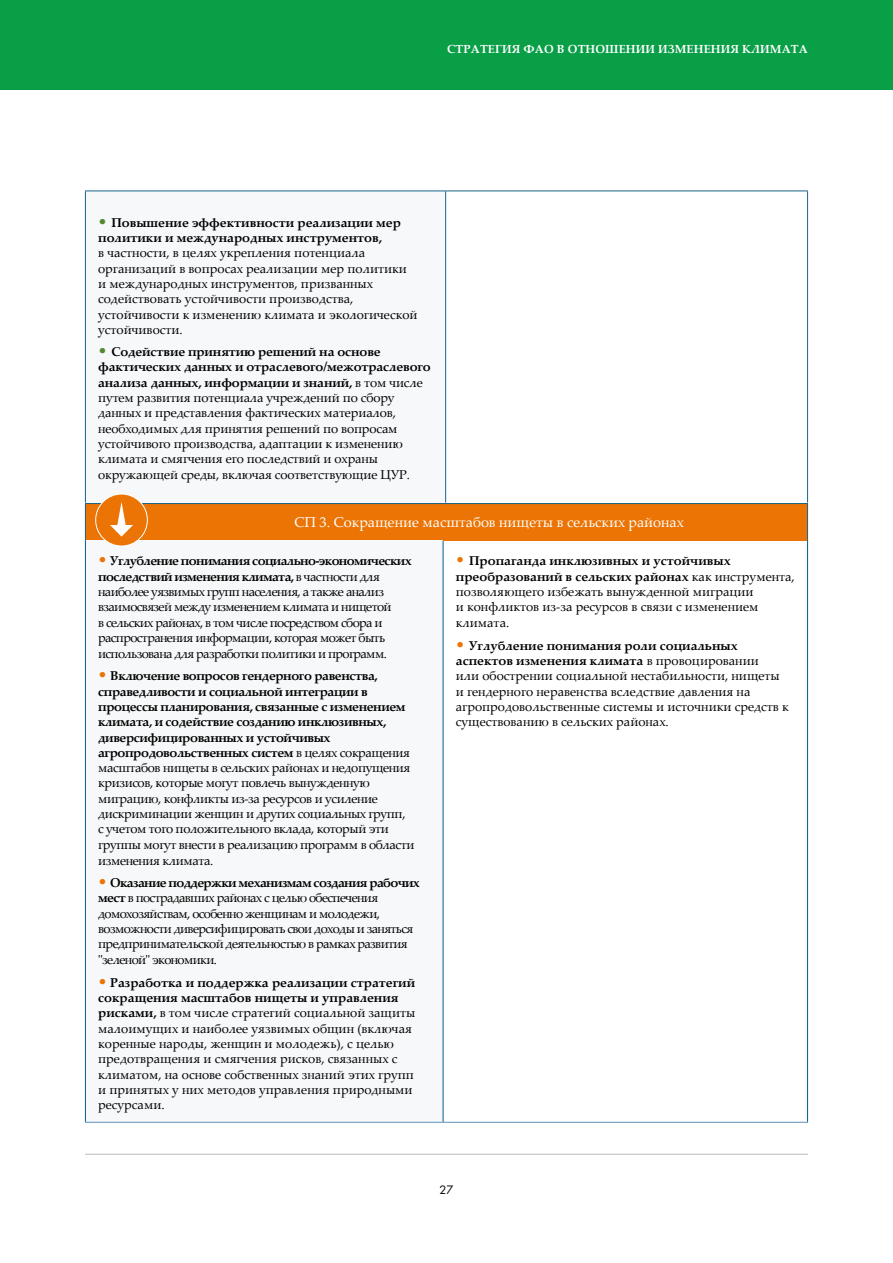
<style>
.page{position:relative;width:893px;height:1263px;background:#fff}
.page>*{position:absolute;margin:0;border:0;box-sizing:border-box;transform-origin:0 0}
.t1{font:14.25px "Palatino Linotype";color:#fff}
.t2{font:12.75px/15.3px "Palatino Linotype";letter-spacing:-.01em;color:#000}
.t3{font:12.75px/15.5px "Palatino Linotype";letter-spacing:-.05em;color:#000}
.t4{font:12.75px/15.5px "Palatino Linotype";letter-spacing:-.03em;color:#000}
.t5{font:700 12.75px/15.3px "Palatino Linotype";color:#000}
.t6{font:700 11.7px "Palatino Linotype";letter-spacing:.01em;color:#fff}
.t7{font:11.25px "Futura Std";color:#000}
.s1{font-family:"Futura Std";font-weight:300;font-size:14.25px;color:#538831}
.s2{font-weight:700}
.s3{font-family:"Futura Std";font-weight:300;font-size:14.25px;color:#eb7405}
</style>
<div class="page">
<hr style="left:85px;top:1154px;width:723px;height:1px;background:#bababa">
<div style="left:0;top:0;width:893px;height:89px;background:#099f47"></div>
<div style="left:85px;top:191px;width:361px;height:312px;background:#f6f8f9"></div>
<hr style="left:85px;top:191px;width:361px;height:1px;background:#19648a">
<hr style="left:85px;top:191px;width:1px;height:312px;background:#19648a">
<hr style="left:446px;top:191px;width:362px;height:1px;background:#19648a">
<hr style="left:807px;top:191px;width:1px;height:312px;background:#19648a">
<hr style="left:445px;top:191px;width:1px;height:312px;background:#19648a">
<div style="left:85px;top:503px;width:723px;height:38px;background:#eb7405"></div>
<div style="left:85px;top:541px;width:358px;height:581px;background:#f6f8f9"></div>
<hr style="left:85px;top:504px;width:1px;height:37px;background:#19648a">
<hr style="left:807px;top:504px;width:1px;height:37px;background:#19648a">
<hr style="left:85px;top:503px;width:358px;height:1px;background:#19648a">
<hr style="left:443px;top:503px;width:365px;height:1px;background:#19648a">
<hr style="left:443px;top:541px;width:1px;height:581px;background:#005b8b">
<hr style="left:85px;top:541px;width:1px;height:581px;background:#005b8b">
<hr style="left:807px;top:541px;width:1px;height:581px;background:#005b8b">
<div style="left:95px;top:494px;width:53px;height:52px;background:#eb7405;border:1px solid #fff;border-radius:50%"></div>
<svg style="left:110px;top:502px;width:23px;height:35px"></svg>
<hr style="left:85px;top:1122px;width:723px;height:1px;background:#6091b7">
<p class="t6" style="left:447px;top:41px;width:362px">СТРАТЕГИЯ ФАО В ОТНОШЕНИИ ИЗМЕНЕНИЯ КЛИМАТА</p>
<p class="t5" style="left:98px;top:214px;width:304px"><span class="s1">•</span> Повышение эффективности реализации мер политики и международных инструментов,</p>
<p class="t2" style="left:98px;top:245px;width:321px">в частности, в целях укрепления потенциала организаций в вопросах реализации мер политики и международных инструментов, призванных содействовать устойчивости производства, устойчивости к изменению климата и экологической устойчивости.</p>
<p class="t2" style="left:98px;top:344px;width:334px"><span class="s1">•</span> <span class="s2">Содействие принятию решений на основе фактических данных и отраслевого/межотраслевого анализа данных, информации и знаний,</span> в том числе путем развития потенциала учреждений по сбору данных и представления фактических материалов, необходимых для принятия решений по вопросам устойчивого производства, адаптации к изменению климата и смягчения его последствий и охраны окружающей среды, включая соответствующие ЦУР.</p>
<p class="t1" style="left:294px;top:512px;width:391px">СП 3. Сокращение масштабов нищеты в сельских районах</p>
<p class="t3" style="left:98px;top:553px;width:315px"><span class="s3">•</span> <span class="s2">Углубление понимания социально-экономических последствий изменения климата,</span> в частности для наиболее уязвимых групп населения, а также анализ взаимосвязей между изменением климата и нищетой<br>в сельских районах, в том числе посредством сбора и распространения информации, которая может быть использована для разработки политики и программ.</p>
<p class="t4" style="left:98px;top:668px;width:318px"><span class="s3">•</span> <span class="s2">Включение вопросов гендерного равенства, справедливости и социальной интеграции в процессы планирования, связанные с изменением климата, и содействие созданию инклюзивных, диверсифицированных и устойчивых агропродовольственных систем</span> в целях сокращения масштабов нищеты в сельских районах и недопущения кризисов, которые могут повлечь вынужденную миграцию, конфликты из-за ресурсов и усиление дискриминации женщин и других социальных групп,<br>с учетом того положительного вклада, который эти группы могут внести в реализацию программ в области изменения климата.</p>
<p class="t3" style="left:98px;top:874px;width:323px"><span class="s3">•</span> <span class="s2">Оказание поддержки механизмам создания рабочих мест</span> в пострадавших районах с целью обеспечения домохозяйствам, особенно женщинам и молодежи, возможности диверсифицировать свои доходы и заняться предпринимательской деятельностью в рамках развития "зеленой" экономики.</p>
<p class="t2" style="left:98px;top:974px;width:319px"><span class="s3">•</span> <span class="s2">Разработка и поддержка реализации стратегий сокращения масштабов нищеты и управления рисками,</span> в том числе стратегий социальной защиты малоимущих и наиболее уязвимых общин (включая коренные народы, женщин и молодежь), с целью предотвращения и смягчения рисков, связанных с климатом, на основе собственных знаний этих групп и принятых у них методов управления природными ресурсами.</p>
<p class="t2" style="left:456px;top:553px;width:340px"><span class="s3">•</span> <span class="s2">Пропаганда инклюзивных и устойчивых преобразований в сельских районах</span> как инструмента, позволяющего избежать вынужденной миграции<br>и конфликтов из-за ресурсов в связи с изменением климата.</p>
<p class="t2" style="left:456px;top:637px;width:334px"><span class="s3">•</span> <span class="s2">Углубление понимания роли социальных аспектов изменения климата</span> в провоцировании<br>или обострении социальной нестабильности, нищеты и гендерного неравенства вследствие давления на агропродовольственные системы и источники средств к существованию в сельских районах.</p>
<p class="t7" style="left:440px;top:1183px;width:15px">27</p>
</div>
